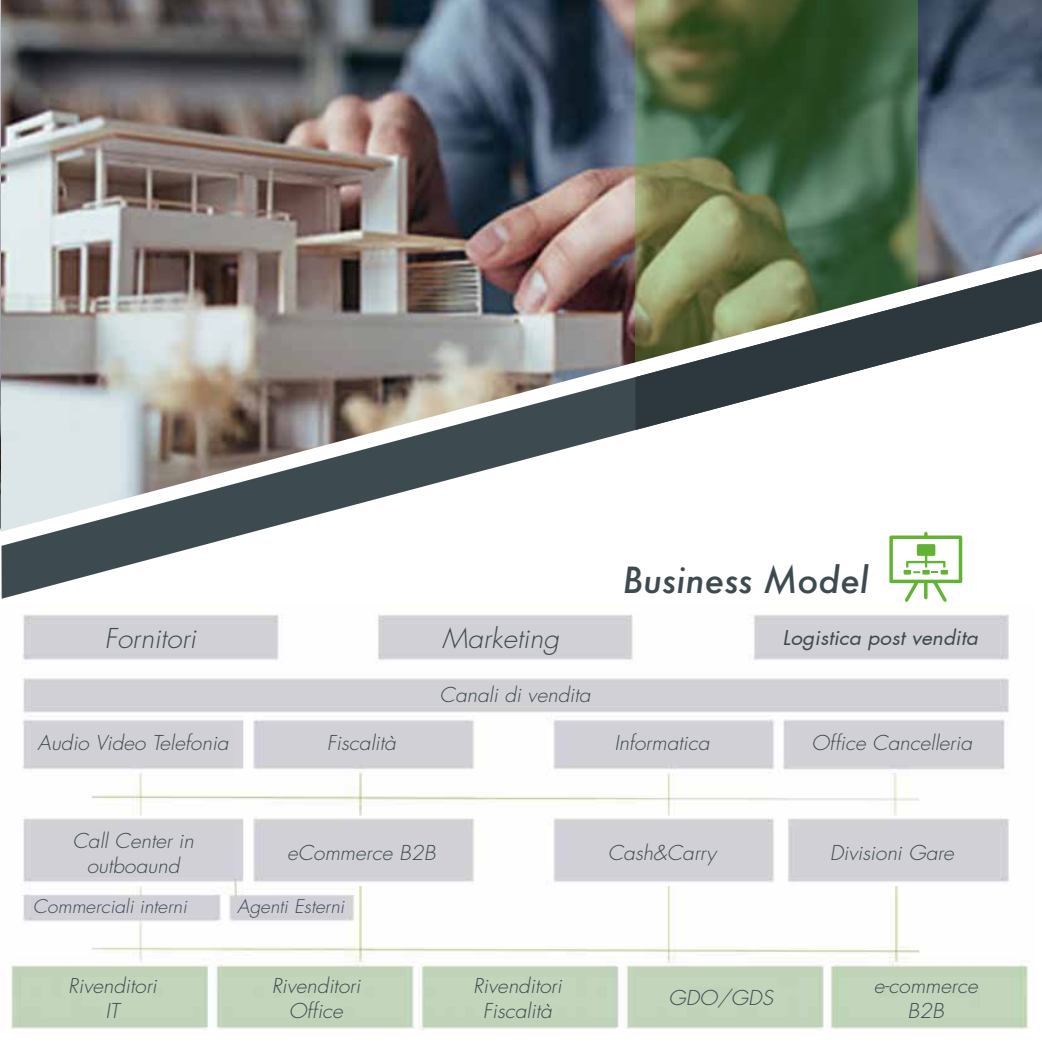
<style>
.page{position:relative;width:1042px;height:1042px;background:#fff}
.page>*{position:absolute;margin:0;border:0;box-sizing:border-box;transform-origin:0 0}
.t1{font:italic 500 35px "Futura";color:#3d4b51}
.t2{font:italic 300 26.6px "Futura";color:#3d4b51;scale:1.05 1}
.t3{font:italic 300 19.95px/25.2px "Futura";color:#3d4b51;text-align:center;scale:1.05 1}
.t4{font:italic 19.95px "Futura";color:#3d4b51;scale:1.05 1}
.t5{font:italic 300 18.2px "Futura";color:#3d4b51;scale:1.05 1}
</style>
<div class="page">
<img style="left:0;top:0;width:1px;height:254px">
<img style="left:2px;top:0;width:1040px;height:254px">
<svg style="left:635px;top:0;width:283px;height:254px;background:#4c6541"></svg>
<img style="left:0;top:254px;width:1041px;height:277px">
<svg style="left:1px;top:273px;width:1026px;height:326px"></svg>
<svg style="left:635px;top:269px;width:407px;height:161px"></svg>
<svg style="left:889px;top:532px;width:73px;height:70px"></svg>
<img style="left:10px;top:614px;width:1018px;height:416px">
<h2 class="t2" style="left:105px;top:621px;width:89px">Fornitori</h2>
<h2 class="t2" style="left:442px;top:621px;width:113px">Marketing</h2>
<p class="t3" style="left:439px;top:682px;width:145px">Canali di vendita</p>
<h1 class="t1" style="left:623px;top:556px;width:248px">Business Model</h1>
<p class="t4" style="left:782px;top:625px;width:187px">Logistica post vendita</p>
<p class="t3" style="left:38px;top:730px;width:183px">Audio Video Telefonia</p>
<p class="t3" style="left:327px;top:730px;width:67px">Fiscalità</p>
<p class="t3" style="left:614px;top:730px;width:92px">Informatica</p>
<p class="t3" style="left:811px;top:730px;width:154px">Office Cancelleria</p>
<p class="t3" style="left:72px;top:828px;width:117px">Call Center in outboaund</p>
<p class="t5" style="left:33px;top:895px;width:148px">Commerciali interni</p>
<p class="t5" style="left:237px;top:895px;width:104px">Agenti Esterni</p>
<p class="t3" style="left:287px;top:840px;width:143px">eCommerce B2B</p>
<p class="t3" style="left:608px;top:840px;width:105px">Cash&amp;Carry</p>
<p class="t3" style="left:830px;top:840px;width:120px">Divisioni Gare</p>
<p class="t3" style="left:272px;top:973px;width:86px">Rivenditori<br>Office</p>
<p class="t3" style="left:68px;top:973px;width:86px">Rivenditori<br>IT</p>
<p class="t3" style="left:473px;top:973px;width:86px">Rivenditori<br>Fiscalità</p>
<p class="t3" style="left:668px;top:986px;width:101px">GDO/GDS</p>
<p class="t3" style="left:874px;top:973px;width:100px">e-commerce<br>B2B</p>
</div>
